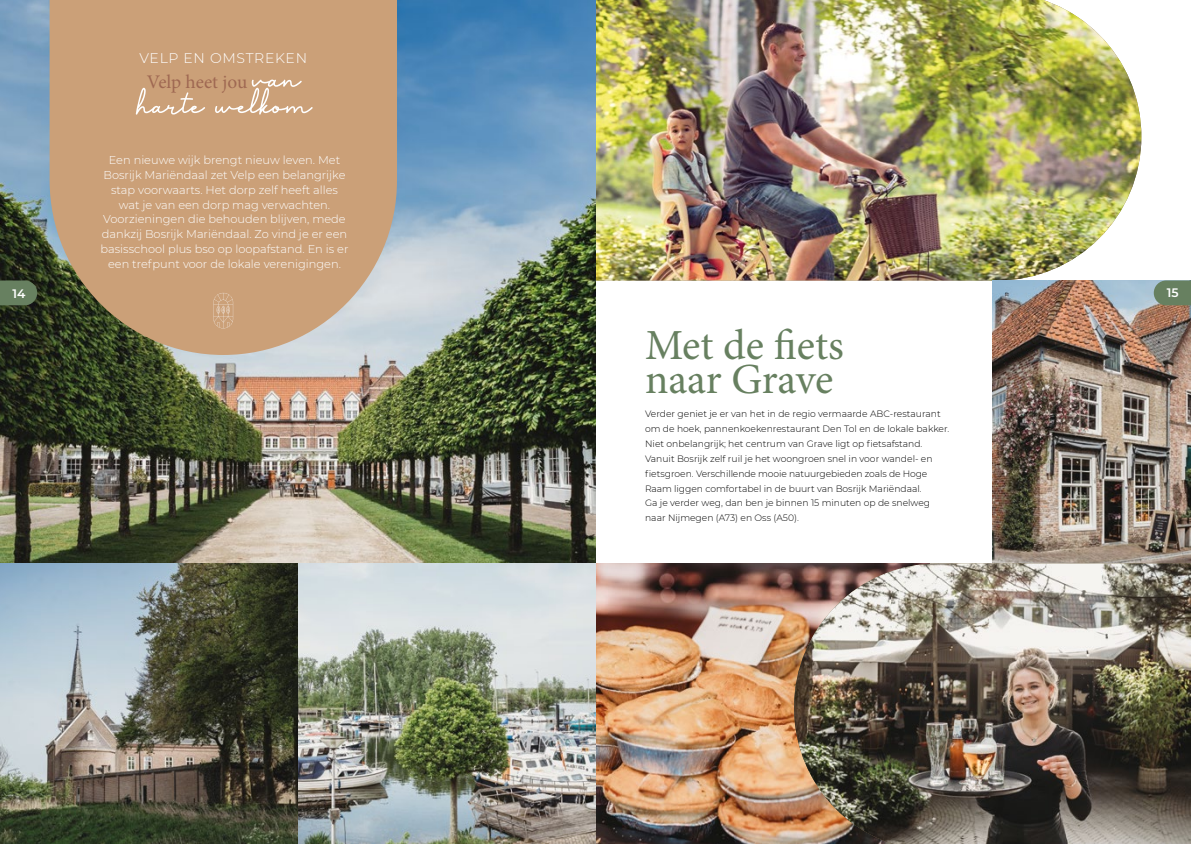
<style>
.page{position:relative;width:1191px;height:844px;background:#fff}
.page>*{position:absolute;margin:0;border:0;box-sizing:border-box;transform-origin:0 0}
.t1{font:61.25px "Masheiyo";color:#fff}
.t2{font:42.88px/34.1px "Minion Pro";color:#678060}
.t3{font:19.25px "Minion Pro";letter-spacing:-.005em;color:#9f6852}
.t4{font:300 14px "Montserrat";letter-spacing:.05em;color:#fff}
.t5{font:600 12.25px "Montserrat";color:#fff}
.t6{font:300 11.38px/14.9px "Montserrat";color:#fff;text-align:center}
.t7{font:300 9.19px/14.9px "Montserrat";color:#000}
</style>
<div class="page">
<img style="left:595px;top:0;width:546px;height:280px">
<img style="left:0;top:0;width:595px;height:563px">
<svg style="left:50px;top:0;width:347px;height:355px;background:#c39e79"></svg>
<svg style="left:213px;top:293px;width:20px;height:35px"></svg>
<img style="left:992px;top:280px;width:199px;height:283px">
<img style="left:0;top:563px;width:794px;height:280px">
<img style="left:794px;top:563px;width:397px;height:280px">
<svg style="left:1153px;top:280px;width:38px;height:25px"></svg>
<svg style="left:0;top:280px;width:37px;height:25px"></svg>
<h3 class="t4" style="left:139px;top:49px;width:169px">VELP EN OMSTREKEN</h3>
<h3 class="t3" style="left:147px;top:68px;width:102px">Velp heet jou</h3>
<h1 class="t1" style="left:252px;top:55px;width:50px">van</h1>
<h1 class="t1" style="left:136px;top:81px;width:177px">harte welkom</h1>
<p class="t6" style="left:101px;top:152px;width:249px">Een nieuwe wijk brengt nieuw leven. Met Bosrijk Mariëndaal zet Velp een belangrijke stap voorwaarts. Het dorp zelf heeft alles wat je van een dorp mag verwachten.<br>Voorzieningen die behouden blijven, mede dankzij Bosrijk Mariëndaal. Zo vind je er een basisschool plus bso op loopafstand. En is er een trefpunt voor de lokale verenigingen.</p>
<h3 class="t5" style="left:12px;top:284px;width:14px">14</h3>
<h3 class="t5" style="left:1166px;top:284px;width:13px">15</h3>
<h2 class="t2" style="left:645px;top:328px;width:200px">Met de fiets naar Grave</h2>
<p class="t7" style="left:645px;top:406px;width:306px">Verder geniet je er van het in de regio vermaarde ABC-restaurant om de hoek, pannenkoekenrestaurant Den Tol en de lokale bakker.<br>Niet onbelangrijk; het centrum van Grave ligt op fietsafstand.<br>Vanuit Bosrijk zelf ruil je het woongroen snel in voor wandel- en fietsgroen. Verschillende mooie natuurgebieden zoals de Hoge Raam liggen comfortabel in de buurt van Bosrijk Mariëndaal.<br>Ga je verder weg, dan ben je binnen 15 minuten op de snelweg naar Nijmegen (A73) en Oss (A50).</p>
</div>
